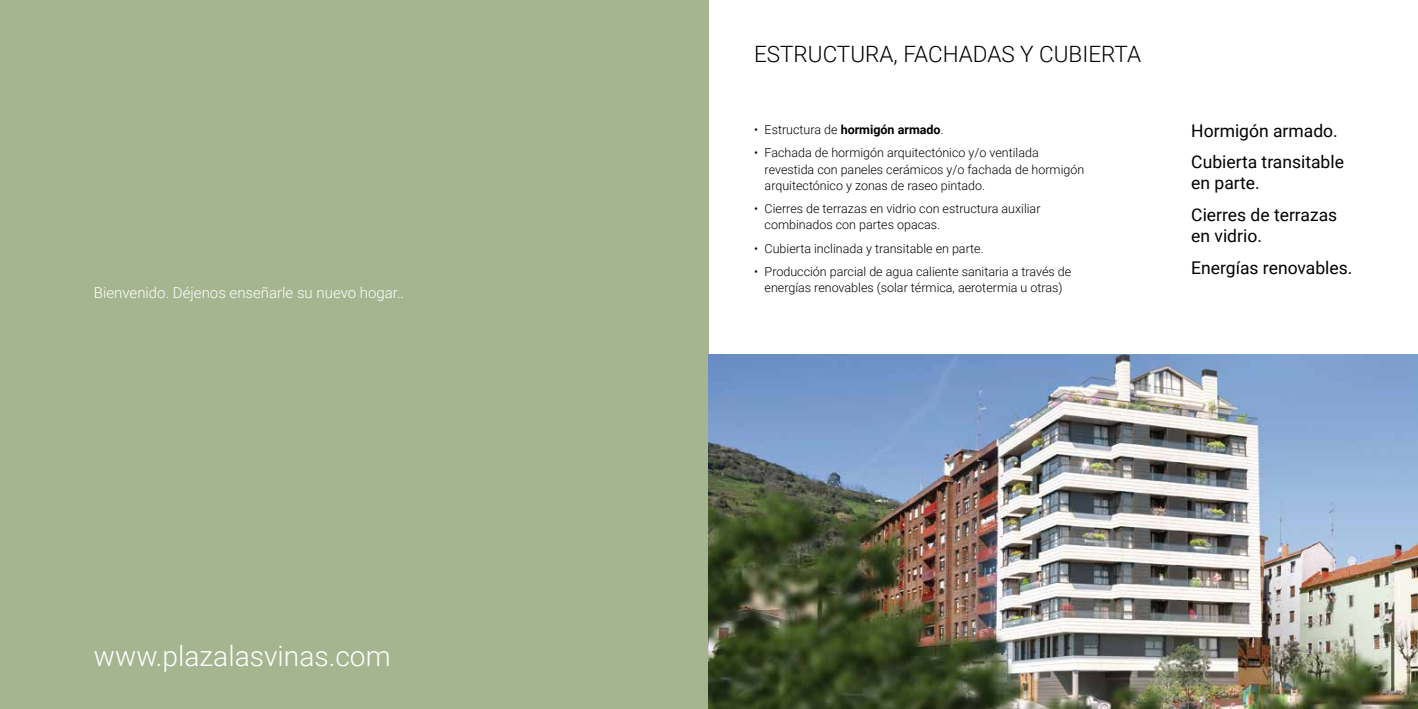
<style>
.page{position:relative;width:1418px;height:709px;background:#fff}
.page>*{position:absolute;margin:0;border:0;box-sizing:border-box;transform-origin:0 0}
.t1{font:300 28.12px "Roboto";color:#fff}
.t2{font:300 22.5px "Roboto";color:#000}
.t3{font:17.5px/31.6px "Roboto";color:#000}
.t4{font:300 15px "Roboto";color:#fff}
.t5{font:300 12.5px/16.2px "Roboto";color:#000}
.s1{font-weight:700}
</style>
<div class="page">
<div style="left:0;top:0;width:709px;height:709px;background:#a4b58f"></div>
<img style="left:709px;top:354px;width:708px;height:355px">
<p class="t4" style="left:94px;top:282px;width:312px">Bienvenido. Déjenos enseñarle su nuevo hogar..</p>
<h1 class="t1" style="left:94px;top:636px;width:298px">www.plazalasvinas.com</h1>
<h2 class="t2" style="left:754px;top:38px;width:389px">ESTRUCTURA, FACHADAS Y CUBIERTA</h2>
<p class="t5" style="left:754px;top:121px;width:191px">• Estructura de <span class="s1">hormigón armado</span>.</p>
<p class="t5" style="left:764px;top:144px;width:321px;text-indent:-11px">• Fachada de hormigón arquitectónico y/o ventilada revestida con paneles cerámicos y/o fachada de hormigón arquitectónico y zonas de raseo pintado.</p>
<p class="t5" style="left:764px;top:200px;width:277px;text-indent:-11px">• Cierres de terrazas en vidrio con estructura auxiliar combinados con partes opacas.</p>
<p class="t5" style="left:754px;top:240px;width:231px">• Cubierta inclinada y transitable en parte.</p>
<p class="t5" style="left:754px;top:263px;width:319px;text-align:center">• Producción parcial de agua caliente sanitaria a través de energías renovables (solar térmica, aerotermia u otras)</p>
<h3 class="t3" style="left:1191px;top:114px;width:154px">Hormigón armado.<br>Cubierta transitable</h3>
<h3 class="t3" style="left:1191px;top:167px;width:147px">en parte.<br>Cierres de terrazas</h3>
<h3 class="t3" style="left:1191px;top:219px;width:163px">en vidrio.<br>Energías renovables.</h3>
</div>
